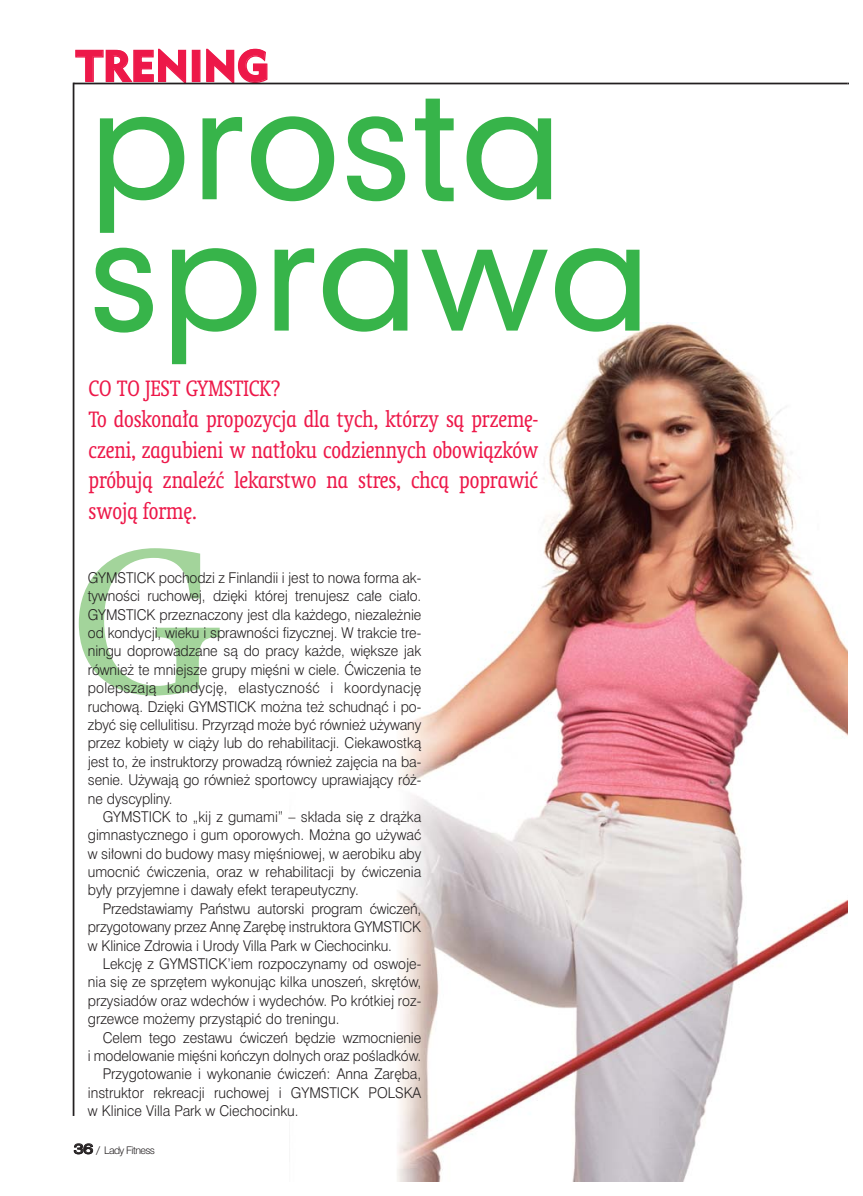
<style>
.page{position:relative;width:863px;height:1196px;background:#fff}
.page>*{position:absolute;margin:0;border:0;box-sizing:border-box;transform-origin:0 0}
.t1{font:500 154px/131.2px "Geometric Seven Zero Six PL";color:#37b44a}
.t2{font:900 43.75px "Geometric Four Fifteen PL";letter-spacing:-.005em;color:#ed1849}
.t3{font:condensed 25.38px/30.6px "Oranda PL";letter-spacing:-.005em;color:#ed1849;scale:.9 1}
.t4{font:300 14.88px/18.4px "Swiss 721 PL";color:#231f20;text-align:justify;scale:.95 1}
.t5{font:300 10.5px "Swiss 721 PL";letter-spacing:-.06em;color:#231f20;scale:1.3 1}
.s1{font-weight:400;font-size:14px}
</style>
<div class="page">
<img style="left:397px;top:322px;width:450px;height:859px">
<svg style="left:79px;top:548px;width:141px;height:147px"></svg>
<hr style="left:74px;top:83px;width:773px;height:1px;background:#231f20">
<hr style="left:73px;top:83px;width:1px;height:1032px;background:#231f20">
<h2 class="t2" style="left:76px;top:50px;width:195px">TRENING</h2>
<h1 class="t1" style="left:88px;top:87px;width:565px">prosta sprawa</h1>
<h3 class="t3" style="left:89px;top:375px;width:501px">CO TO JEST GYMSTICK?<br>To doskona∏a propozycja dla tych, którzy sà przem´- czeni, zagubieni w nat∏oku codziennych obowiàzków próbujà znaleêç lekarstwo na stres, chcà poprawiç swojà form´.</h3>
<p class="t4" style="left:88px;top:570px;width:352px">GYMSTICK pochodzi z Finlandii i jest to nowa forma ak&shy;tywnoÊci ruchowej, dzi´ki której trenujesz ca∏e cia∏o.<br>GYMSTICK przeznaczony jest dla ka˝dego, niezale˝nie od kondycji, wieku i sprawnoÊci fizycznej. W trakcie tre&shy;ningu doprowadzane sà do pracy ka˝de, wi´ksze jak równie˝ te mniejsze grupy mi´Êni w ciele. åwiczenia te polepszajà kondycj´, elastycznoÊç i koordynacj´ ruchowà. Dzi´ki GYMSTICK mo˝na te˝ schudnàç i po&shy;zbyç si´ cellulitisu. Przyrzàd mo˝e byç równie˝ u˝ywany przez kobiety w cià˝y lub do rehabilitacji. Ciekawostkà jest to, ˝e instruktorzy prowadzà równie˝ zaj´cia na ba&shy;senie. U˝ywajà go równie˝ sportowcy uprawiajàcy ró˝- ne dyscypliny.</p>
<p class="t4" style="left:88px;top:809px;width:352px;text-indent:15px">GYMSTICK to „kij z gumami” – sk∏ada si´ z drà˝ka gimnastycznego i gum oporowych. Mo˝na go u˝ywaç w si∏owni do budowy masy mi´Êniowej, w aerobiku aby umocniç çwiczenia, oraz w rehabilitacji by çwiczenia by∏y przyjemne i dawa∏y efekt terapeutyczny.</p>
<p class="t4" style="left:88px;top:901px;width:352px;text-indent:15px">Przedstawiamy Paƒstwu autorski program çwiczeƒ, przygotowany przez Ann´ Zar´b´ instruktora GYMSTICK w Klinice Zdrowia i Urody Villa Park w Ciechocinku.</p>
<p class="t4" style="left:88px;top:956px;width:352px;text-indent:15px">Lekcj´ z GYMSTICK’iem rozpoczynamy od oswoje&shy;nia si´ ze sprz´tem wykonujàc kilka unoszeƒ, skr´tów, przysiadów oraz wdechów i wydechów. Po krótkiej roz&shy;grzewce mo˝emy przystàpiç do treningu.</p>
<p class="t4" style="left:103px;top:1029px;width:337px">Celem tego zestawu çwiczeƒ b´dzie wzmocnienie</p>
<p class="t4" style="left:88px;top:1048px;width:352px">i modelowanie mi´Êni koƒczyn dolnych oraz poÊladków.</p>
<p class="t4" style="left:103px;top:1066px;width:337px">Przygotowanie i wykonanie çwiczeƒ: Anna Zar´ba,</p>
<p class="t4" style="left:88px;top:1084px;width:352px">instruktor rekreacji ruchowej i GYMSTICK POLSKA</p>
<p class="t4" style="left:88px;top:1103px;width:223px">w Klinice Villa Park w Ciechocinku.</p>
<p class="t5" style="left:74px;top:1146px;width:64px"><span class="s1">36</span> / Lady Fitness</p>
</div>
